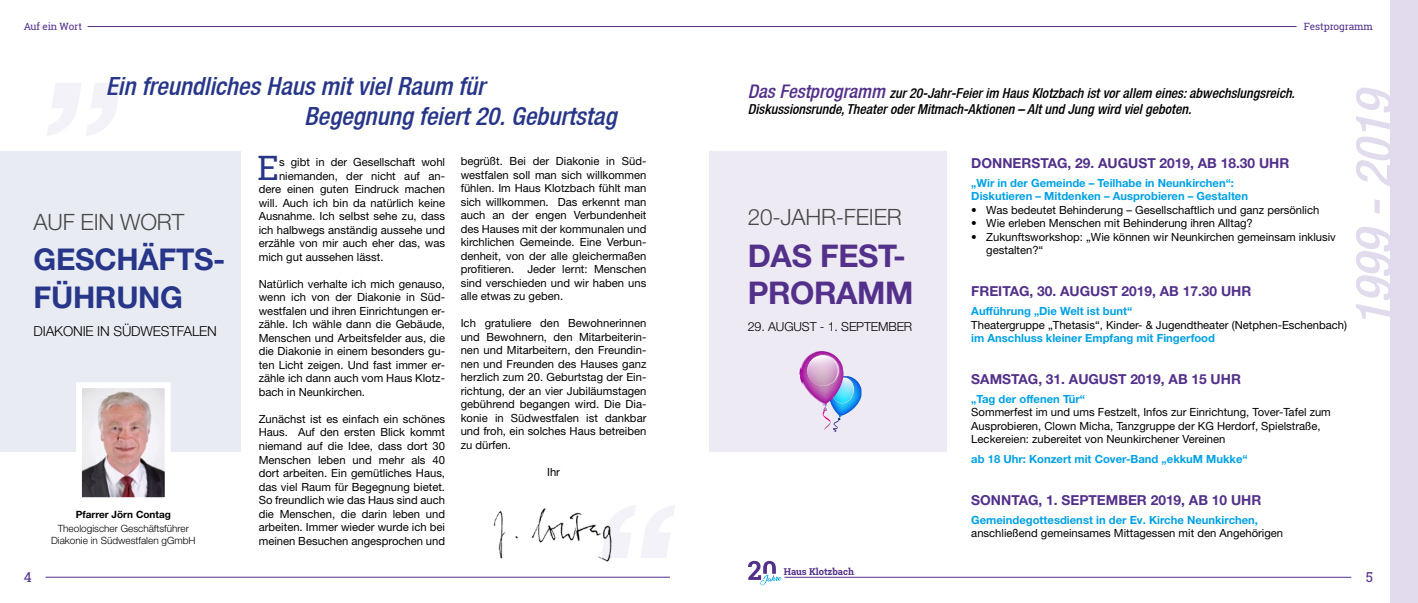
<style>
.page{position:relative;width:1418px;height:603px;background:#fff}
.page>*{position:absolute;margin:0;border:0;box-sizing:border-box;transform-origin:0 0}
.t1{font:italic 500 condensed 50.5px "Helvetica Neue LT";color:#e1dbed}
.t2{font:33.62px "Roboto Slab";color:#273688}
.t3{font:700 31.25px/37.5px "Helvetica Neue LT Pro";letter-spacing:-.015em;color:#53308a}
.t4{font:700 30px/37.5px "Helvetica Neue LT Pro";letter-spacing:-.01em;color:#273688}
.t5{font:italic 500 condensed 25px/30px "Helvetica Neue LT";color:#273688}
.t6{font:300 22.5px "Helvetica Neue LT Pro";letter-spacing:-.01em;color:#474847}
.t7{font:italic 500 condensed 13.75px/16.5px "Helvetica Neue LT";color:#000}
.t8{font:700 13.75px "Helvetica Neue LT Pro";color:#53308a}
.t9{font:300 13.75px "Helvetica Neue LT Pro";letter-spacing:-.01em;color:#000}
.t10{font:13.75px "Roboto Slab";color:#53308a}
.t11{font:300 12.5px "Helvetica Neue LT Pro";letter-spacing:-.01em;color:#000}
.t12{font:11.25px/13.5px "Helvetica Neue LT Std";color:#000;text-align:justify}
.t13{font:700 11.25px/13.5px "Helvetica Neue LT Pro";color:#00a1e5}
.t14{font:300 10px/12px "Helvetica Neue LT Pro";color:#000;text-align:center}
.t15{font:10px "Roboto Slab";letter-spacing:-.01em;color:#53308a}
.t16{font:700 10px "Helvetica Neue LT Pro";color:#000}
.t17{font:700 9.38px "Roboto Slab";color:#53308a}
.s1{font-size:18.75px;color:#53308a}
</style>
<div class="page">
<hr style="left:784px;top:576px;width:567px;height:1px;background:#53308a">
<svg style="left:748px;top:560px;width:33px;height:25px"></svg>
<div style="left:709px;top:151px;width:237px;height:300px;background:#eeeaf3"></div>
<img style="left:842px;top:376px;width:19px;height:39px">
<img style="left:843px;top:377px;width:11px;height:26px">
<svg style="left:822px;top:404px;width:20px;height:27px"></svg>
<img style="left:799px;top:351px;width:44px;height:53px">
<img style="left:806px;top:355px;width:32px;height:31px">
<div style="left:1390px;top:0;width:27px;height:602px;background:#e1dbed"></div>
<hr style="left:88px;top:26px;width:1208px;height:1px;background:#53308a">
<div style="left:0;top:151px;width:241px;height:300px;background:#e9ebf3"></div>
<hr style="left:46px;top:576px;width:624px;height:1px;background:#53308a">
<img style="left:83px;top:389px;width:81px;height:107px">
<div style="left:76px;top:382px;width:95px;height:121px;border:6px solid #fff"></div>
<svg style="left:612px;top:505px;width:63px;height:52px"></svg>
<svg style="left:47px;top:83px;width:73px;height:53px"></svg>
<img style="left:493px;top:508px;width:119px;height:54px">
<p class="t15" style="left:24px;top:19px;width:60px">Auf ein Wort</p>
<p class="t15" style="left:1303px;top:19px;width:71px">Festprogramm</p>
<h3 class="t5" style="left:304px;top:71px;width:314px;text-indent:-198px">Ein freundliches Haus mit viel Raum für<br>Begegnung feiert 20. Geburtstag</h3>
<h3 class="t6" style="left:34px;top:208px;width:152px">AUF EIN WORT</h3>
<h3 class="t4" style="left:34px;top:240px;width:193px">GESCHÄFTS-<br>FÜHRUNG</h3>
<p class="t9" style="left:34px;top:322px;width:185px">DIAKONIE IN SÜDWESTFALEN</p>
<p class="t10" style="left:24px;top:567px;width:9px">4</p>
<p class="t16" style="left:76px;top:508px;width:97px">Pfarrer Jörn Contag</p>
<p class="t14" style="left:51px;top:522px;width:146px">Theologischer Geschäftsführer<br>Diakonie in Südwestfalen gGmbH</p>
<h2 class="t2" style="left:257px;top:144px;width:23px">E</h2>
<p class="t12" style="left:279px;top:155px;width:167px">s gibt in der Gesellschaft wohl</p>
<p class="t12" style="left:279px;top:169px;width:167px">niemanden, der nicht auf an-</p>
<p class="t12" style="left:259px;top:182px;width:188px">dere einen guten Eindruck machen</p>
<p class="t12" style="left:259px;top:196px;width:188px">will. Auch ich bin da natürlich keine</p>
<p class="t12" style="left:259px;top:209px;width:188px">Ausnahme. Ich selbst sehe zu, dass</p>
<p class="t12" style="left:259px;top:223px;width:188px">ich halbwegs anständig aussehe und</p>
<p class="t12" style="left:259px;top:236px;width:188px">erzähle von mir auch eher das, was</p>
<p class="t12" style="left:259px;top:250px;width:126px">mich gut aussehen lässt.</p>
<p class="t12" style="left:259px;top:277px;width:188px">Natürlich verhalte ich mich genauso, wenn ich von der Diakonie in Süd&shy;westfalen und ihren Einrichtungen er&shy;zähle. Ich wähle dann die Gebäude, Menschen und Arbeitsfelder aus, die die Diakonie in einem besonders gu&shy;ten Licht zeigen. Und fast immer er&shy;zähle ich dann auch vom Haus Klotz&shy;bach in Neunkirchen.</p>
<p class="t12" style="left:259px;top:412px;width:188px">Zunächst ist es einfach ein schönes Haus. Auf den ersten Blick kommt niemand auf die Idee, dass dort 30<br>Menschen leben und mehr als 40 dort arbeiten. Ein gemütliches Haus, das viel Raum für Begegnung bietet.<br>So freundlich wie das Haus sind auch die Menschen, die darin leben und arbeiten. Immer wieder wurde ich bei meinen Besuchen angesprochen und</p>
<p class="t12" style="left:461px;top:154px;width:187px">begrüßt. Bei der Diakonie in Süd&shy;westfalen soll man sich willkommen fühlen. Im Haus Klotzbach fühlt man sich willkommen. Das erkennt man auch an der engen Verbundenheit des Hauses mit der kommunalen und kirchlichen Gemeinde. Eine Verbun&shy;denheit, von der alle gleichermaßen profitieren. Jeder lernt: Menschen sind verschieden und wir haben uns alle etwas zu geben.</p>
<p class="t12" style="left:461px;top:316px;width:187px">Ich gratuliere den Bewohnerinnen und Bewohnern, den Mitarbeiterin&shy;nen und Mitarbeitern, den Freundin&shy;nen und Freunden des Hauses ganz herzlich zum 20. Geburtstag der Ein&shy;richtung, der an vier Jubiläumstagen gebührend begangen wird. Die Dia&shy;konie in Südwestfalen ist dankbar und froh, ein solches Haus betreiben zu dürfen.</p>
<p class="t12" style="left:547px;top:465px;width:14px">Ihr</p>
<p class="t7" style="left:747px;top:84px;width:548px"><span class="s1">Das Festprogramm</span> zur 20-Jahr-Feier im Haus Klotzbach ist vor allem eines: abwechslungsreich.<br>Diskussionsrunde, Theater oder Mitmach-Aktionen – Alt und Jung wird viel geboten.</p>
<h3 class="t6" style="left:747px;top:203px;width:156px">20-JAHR-FEIER</h3>
<h3 class="t3" style="left:747px;top:236px;width:167px">DAS FEST-<br>PRORAMM</h3>
<p class="t11" style="left:747px;top:318px;width:166px">29. AUGUST - 1. SEPTEMBER</p>
<p class="t8" style="left:971px;top:155px;width:319px">DONNERSTAG, 29. AUGUST 2019, AB 18.30 UHR</p>
<p class="t13" style="left:971px;top:176px;width:278px">„Wir in der Gemeinde – Teilhabe in Neunkirchen“:<br>Diskutieren – Mitdenken – Ausprobieren – Gestalten</p>
<p class="t12" style="left:971px;top:203px;width:349px">• Was bedeutet Behinderung – Gesellschaftlich und ganz persönlich</p>
<p class="t12" style="left:971px;top:216px;width:283px">• Wie erleben Menschen mit Behinderung ihren Alltag?</p>
<p class="t12" style="left:986px;top:230px;width:351px;text-indent:-15px">• Zukunftsworkshop: „Wie können wir Neunkirchen gemeinsam inklusiv gestalten?“</p>
<p class="t8" style="left:971px;top:283px;width:281px">FREITAG, 30. AUGUST 2019, AB 17.30 UHR</p>
<p class="t13" style="left:971px;top:304px;width:162px">Aufführung „Die Welt ist bunt“</p>
<p class="t12" style="left:971px;top:317px;width:377px">Theatergruppe „Thetasis“, Kinder- &amp; Jugendtheater (Netphen-Eschenbach)</p>
<p class="t13" style="left:971px;top:331px;width:245px">im Anschluss kleiner Empfang mit Fingerfood</p>
<p class="t8" style="left:971px;top:370px;width:271px">SAMSTAG, 31. AUGUST 2019, AB 15 UHR</p>
<p class="t13" style="left:971px;top:391px;width:115px">„Tag der offenen Tür“</p>
<p class="t12" style="left:971px;top:405px;width:361px;text-align:left">Sommerfest im und ums Festzelt, Infos zur Einrichtung, Tover-Tafel zum<br>Ausprobieren, Clown Micha, Tanzgruppe der KG Herdorf, Spielstraße,<br>Leckereien: zubereitet von Neunkirchener Vereinen</p>
<p class="t13" style="left:971px;top:452px;width:278px">ab 18 Uhr: Konzert mit Cover-Band „ekkuM Mukke“</p>
<p class="t8" style="left:971px;top:491px;width:291px">SONNTAG, 1. SEPTEMBER 2019, AB 10 UHR</p>
<p class="t13" style="left:971px;top:512px;width:288px">Gemeindegottesdienst in der Ev. Kirche Neunkirchen,</p>
<p class="t12" style="left:971px;top:526px;width:313px">anschließend gemeinsames Mittagessen mit den Angehörigen</p>
<h1 class="t1" style="left:1343px;top:327px;width:241px;rotate:-90deg">1999 - 2019</h1>
<p class="t17" style="left:783px;top:564px;width:72px">Haus Klotzbach</p>
<p class="t10" style="left:1365px;top:567px;width:9px">5</p>
</div>
